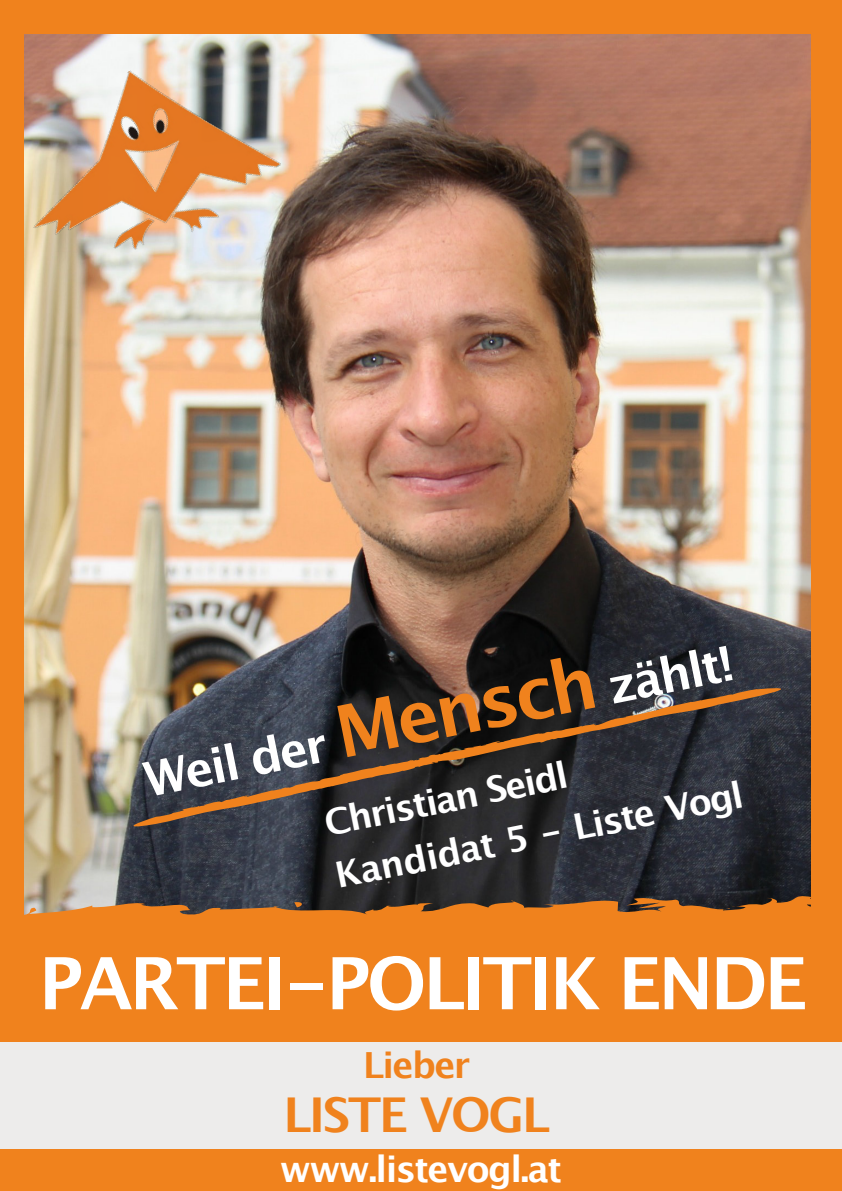
<style>
.page{position:relative;width:842px;height:1191px;background:#fff}
.page>*{position:absolute;margin:0;border:0;box-sizing:border-box;transform-origin:0 0}
.t1{font:700 72px "Lucida Grande";letter-spacing:-.045em;color:#fff}
.t2{font:700 48px "Lucida Grande";color:#fff}
.t3{font:700 48px "Lucida Grande";letter-spacing:-.045em;color:#f0821d}
.t4{font:700 36px/52.7px "Lucida Grande";letter-spacing:-.045em;color:#fff}
.t5{font:700 36px "Lucida Grande";letter-spacing:-.045em;color:#f0821d}
.s1{font-size:72px;color:#f0821d}
</style>
<div class="page">
<div style="left:0;top:0;width:842px;height:943px;background:#f0821d"></div>
<img style="left:24px;top:35px;width:787px;height:858px">
<svg style="left:111px;top:683px;width:700px;height:148px;background:#433f3e"></svg>
<svg style="left:0;top:893px;width:842px;height:298px;fill:#f0821d"></svg>
<div style="left:0;top:1041px;width:842px;height:107px;background:#edeceb"></div>
<img style="left:24px;top:34px;width:325px;height:302px">
<h2 class="t2" style="left:141px;top:759px;width:602px;rotate:-11deg">Weil der <span class="s1">Mensch</span> zählt!</h2>
<p class="t4" style="left:320px;top:799px;width:417px;rotate:-11deg">Christian Seidl<br>Kandidat 5 - Liste Vogl</p>
<h1 class="t1" style="left:39px;top:953px;width:770px">PARTEI-POLITIK ENDE</h1>
<p class="t5" style="left:363px;top:1049px;width:109px">Lieber</p>
<h2 class="t3" style="left:283px;top:1094px;width:268px">LISTE VOGL</h2>
<p class="t4" style="left:280px;top:1145px;width:284px">www.listevogl.at</p>
</div>
